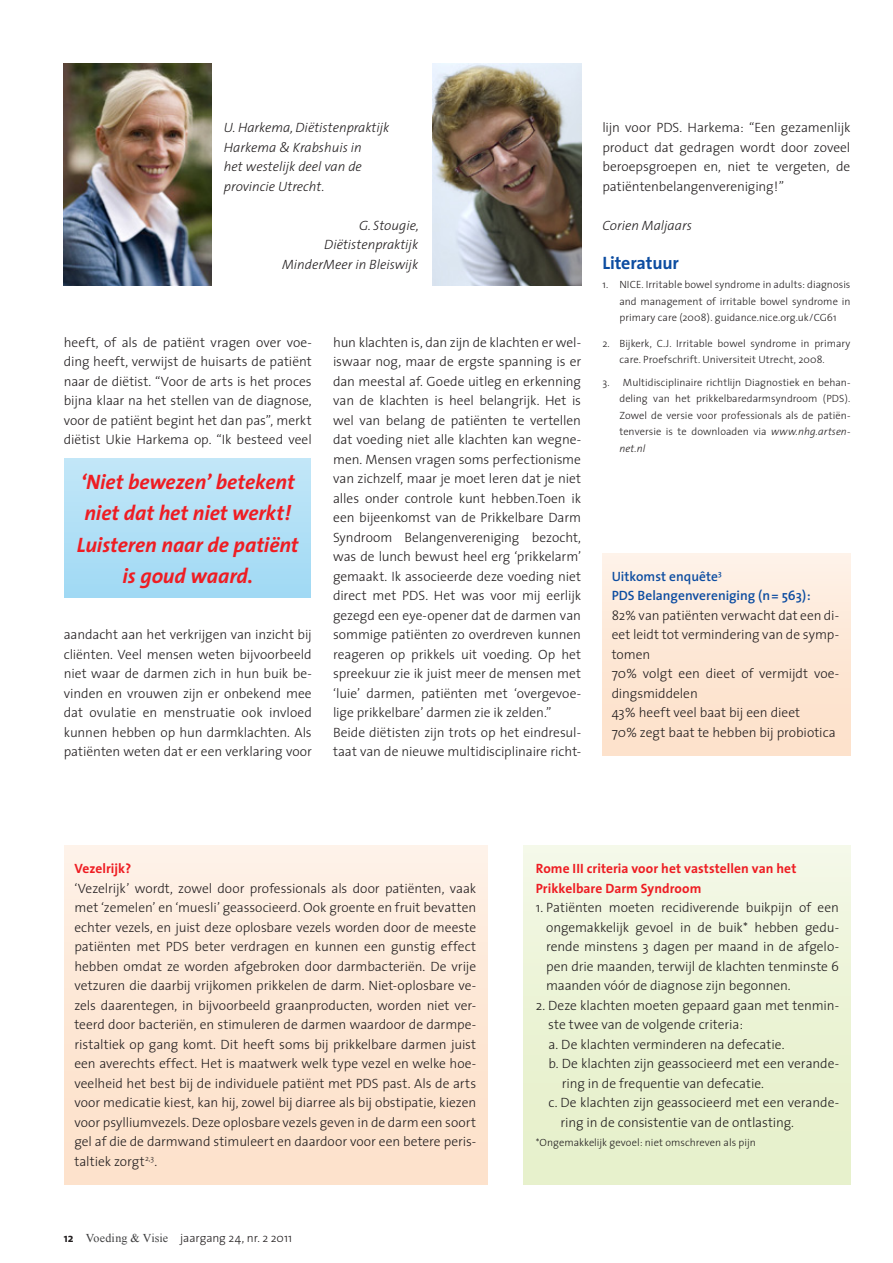
<style>
.page{position:relative;width:893px;height:1263px;background:#fff}
.page>*{position:absolute;margin:0;border:0;box-sizing:border-box;transform-origin:0 0}
._4_ankeiler_groot{font:italic 700 21px/31.5px "The Sans";letter-spacing:-.005em;color:#ee1d23;text-align:center}
._2_tkop{font:700 18px "The Sans";letter-spacing:-.01em;color:#0d4da1}
._3_plat{font:300 13.5px/19.5px "The Sans";letter-spacing:-.005em;color:#231f20;text-align:justify}
._4_bijschrift{font:italic 300 13.5px/19.5px "The Sans";color:#231f20}
._2_tkop-2{font:700 13.5px/19.5px "The Sans";letter-spacing:.005em;color:#ee1d23}
._3_plat-2{font:600 13.5px/19.5px "The Sans";color:#0d4da1}
._3_plat_cursief{font:italic 300 13.5px "The Sans";letter-spacing:-.005em;color:#231f20}
.t1{font:300 12px "The Sans";letter-spacing:-.005em;color:#231f20}
._3_plat_literatuur{font:300 10.5px/16.5px "The Sans";letter-spacing:.005em;color:#231f20;text-align:justify}
._3_plat-3{font:300 10.5px "The Sans";color:#231f20}
.s1{font-style:italic}
.s2{font-weight:700}
.s3{font-family:"Times New Roman";font-weight:400;color:#3e3e3f}
</style>
<div class="page">
<div style="left:64px;top:845px;width:424px;height:340px;background:linear-gradient(to bottom,#fef1e6,#fde0c8)"></div>
<div style="left:523px;top:845px;width:327px;height:340px;background:linear-gradient(to bottom,#f3f8e6,#e5f0c8)"></div>
<div style="left:602px;top:553px;width:248px;height:203px;background:linear-gradient(to bottom,#fef1e6,#fddfc8)"></div>
<div style="left:64px;top:459px;width:247px;height:139px;background:linear-gradient(to bottom,#c2e7f8,#a0d9f4)"></div>
<img style="left:432px;top:64px;width:149px;height:222px">
<img style="left:64px;top:64px;width:148px;height:222px">
<p class="_4_bijschrift" style="left:224px;top:117px;width:167px">U. Harkema, Diëtistenpraktijk<br>Harkema &amp; Krabshuis in<br>het westelijk deel van de provincie Utrecht.</p>
<p class="_4_bijschrift" style="left:282px;top:215px;width:138px;text-align:right">G. Stougie,<br>Diëtistenpraktijk<br>MinderMeer in Bleiswijk</p>
<p class="_3_plat" style="left:64px;top:332px;width:250px">heeft, of als de patiënt vragen over voe&shy;ding heeft, verwijst de huisarts de patiënt naar de diëtist. “Voor de arts is het proces bijna klaar na het stellen van de diagnose, voor de patiënt begint het dan pas”, merkt diëtist Ukie Harkema op. “Ik besteed veel</p>
<p class="_4_ankeiler_groot" style="left:77px;top:465px;width:223px">‘Niet bewezen’ betekent niet dat het niet werkt!<br>Luisteren naar de patiënt is goud waard.</p>
<p class="_3_plat" style="left:64px;top:624px;width:250px">aandacht aan het verkrijgen van inzicht bij cliënten. Veel mensen weten bijvoorbeeld niet waar de darmen zich in hun buik be&shy;vinden en vrouwen zijn er onbekend mee dat ovulatie en menstruatie ook invloed kunnen hebben op hun darmklachten. Als patiënten weten dat er een verklaring voor</p>
<p class="_3_plat" style="left:333px;top:332px;width:250px">hun klachten is, dan zijn de klachten er wel&shy;iswaar nog, maar de ergste spanning is er dan meestal af. Goede uitleg en erkenning van de klachten is heel belangrijk. Het is wel van belang de patiënten te vertellen dat voeding niet alle klachten kan wegne&shy;men. Mensen vragen soms perfectionisme van zichzelf, maar je moet leren dat je niet alles onder controle kunt hebben.Toen ik een bijeenkomst van de Prikkelbare Darm Syndroom Belangenvereniging bezocht, was de lunch bewust heel erg ‘prikkelarm’ gemaakt. Ik associeerde deze voeding niet direct met PDS. Het was voor mij eerlijk gezegd een eye-opener dat de darmen van sommige patiënten zo overdreven kunnen reageren op prikkels uit voeding. Op het spreekuur zie ik juist meer de mensen met ‘luie’ darmen, patiënten met ‘overgevoe&shy;lige prikkelbare’ darmen zie ik zelden.”</p>
<p class="_3_plat" style="left:333px;top:722px;width:250px">Beide diëtisten zijn trots op het eindresul&shy;taat van de nieuwe multidisciplinaire richt-</p>
<p class="_3_plat" style="left:602px;top:117px;width:250px">lijn voor PDS. Harkema: “Een gezamenlijk product dat gedragen wordt door zoveel beroepsgroepen en, niet te vergeten, de patiëntenbelangenvereniging!”</p>
<p class="_3_plat_cursief" style="left:602px;top:214px;width:91px">Corien Maljaars</p>
<p class="_2_tkop" style="left:602px;top:247px;width:78px">Literatuur</p>
<p class="_3_plat_literatuur" style="left:619px;top:276px;width:233px;text-indent:-17px">1. NICE. Irritable bowel syndrome in adults: diagnosis and management of irritable bowel syndrome in primary care (2008). guidance.nice.org.uk/CG61</p>
<p class="_3_plat_literatuur" style="left:619px;top:334px;width:233px;text-indent:-17px">2. Bijkerk, C.J. Irritable bowel syndrome in primary care. Proefschrift. Universiteit Utrecht, 2008.</p>
<p class="_3_plat_literatuur" style="left:619px;top:373px;width:233px;text-indent:-17px">3. Multidisciplinaire richtlijn Diagnostiek en behan&shy;deling van het prikkelbaredarmsyndroom (PDS).<br>Zowel de versie voor professionals als de patiën&shy;tenversie is te downloaden via <span class="s1">www.nhg.artsen&shy;net.nl</span></p>
<p class="_3_plat-2" style="left:612px;top:566px;width:200px">Uitkomst enquête<sup>3<br></sup>PDS Belangenvereniging (n= 563):</p>
<p class="_3_plat" style="left:612px;top:605px;width:229px">82% van patiënten verwacht dat een di&shy;eet leidt tot vermindering van de symp&shy;tomen</p>
<p class="_3_plat" style="left:612px;top:663px;width:229px">70% volgt een dieet of vermijdt voe&shy;dingsmiddelen</p>
<p class="_3_plat" style="left:612px;top:702px;width:190px">43% heeft veel baat bij een dieet</p>
<p class="_3_plat" style="left:612px;top:722px;width:226px">70% zegt baat te hebben bij probiotica</p>
<p class="_2_tkop-2" style="left:74px;top:858px;width:58px">Vezelrijk?</p>
<p class="_3_plat" style="left:74px;top:878px;width:403px">‘Vezelrijk’ wordt, zowel door professionals als door patiënten, vaak met ‘zemelen’ en ‘muesli’ geassocieerd. Ook groente en fruit bevatten echter vezels, en juist deze oplosbare vezels worden door de meeste patiënten met PDS beter verdragen en kunnen een gunstig effect hebben omdat ze worden afgebroken door darmbacteriën. De vrije vetzuren die daarbij vrijkomen prikkelen de darm. Niet-oplosbare ve&shy;zels daarentegen, in bijvoorbeeld graanproducten, worden niet ver&shy;teerd door bacteriën, en stimuleren de darmen waardoor de darmpe&shy;ristaltiek op gang komt. Dit heeft soms bij prikkelbare darmen juist een averechts effect. Het is maatwerk welk type vezel en welke hoe&shy;veelheid het best bij de individuele patiënt met PDS past. Als de arts voor medicatie kiest, kan hij, zowel bij diarree als bij obstipatie, kiezen voor psylliumvezels. Deze oplosbare vezels geven in de darm een soort gel af die de darmwand stimuleert en daardoor voor een betere peris&shy;taltiek zorgt<sup>2,3</sup>.</p>
<p class="t1" style="left:64px;top:1228px;width:230px"><span class="s2">12</span> <span class="s3">Voeding &amp; Visie</span> jaargang 24, nr. 2 2011</p>
<p class="_2_tkop-2" style="left:536px;top:858px;width:262px">Rome III criteria voor het vaststellen van het<br>Prikkelbare Darm Syndroom</p>
<p class="_3_plat" style="left:546px;top:897px;width:294px;text-indent:-10px">1. Patiënten moeten recidiverende buikpijn of een ongemakkelijk gevoel in de buik* hebben gedu&shy;rende minstens 3 dagen per maand in de afgelo&shy;pen drie maanden, terwijl de klachten tenminste 6 maanden vóór de diagnose zijn begonnen.</p>
<p class="_3_plat" style="left:548px;top:995px;width:292px;text-indent:-12px">2. Deze klachten moeten gepaard gaan met tenmin&shy;ste twee van de volgende criteria:</p>
<p class="_3_plat" style="left:549px;top:1034px;width:237px">a. De klachten verminderen na defecatie.</p>
<p class="_3_plat" style="left:562px;top:1053px;width:279px;text-indent:-13px">b. De klachten zijn geassocieerd met een verande&shy;ring in de frequentie van defecatie.</p>
<p class="_3_plat" style="left:560px;top:1092px;width:280px;text-indent:-12px">c. De klachten zijn geassocieerd met een verande&shy;ring in de consistentie van de ontlasting.</p>
<p class="_3_plat-3" style="left:536px;top:1134px;width:221px">*Ongemakkelijk gevoel: niet omschreven als pijn</p>
</div>
